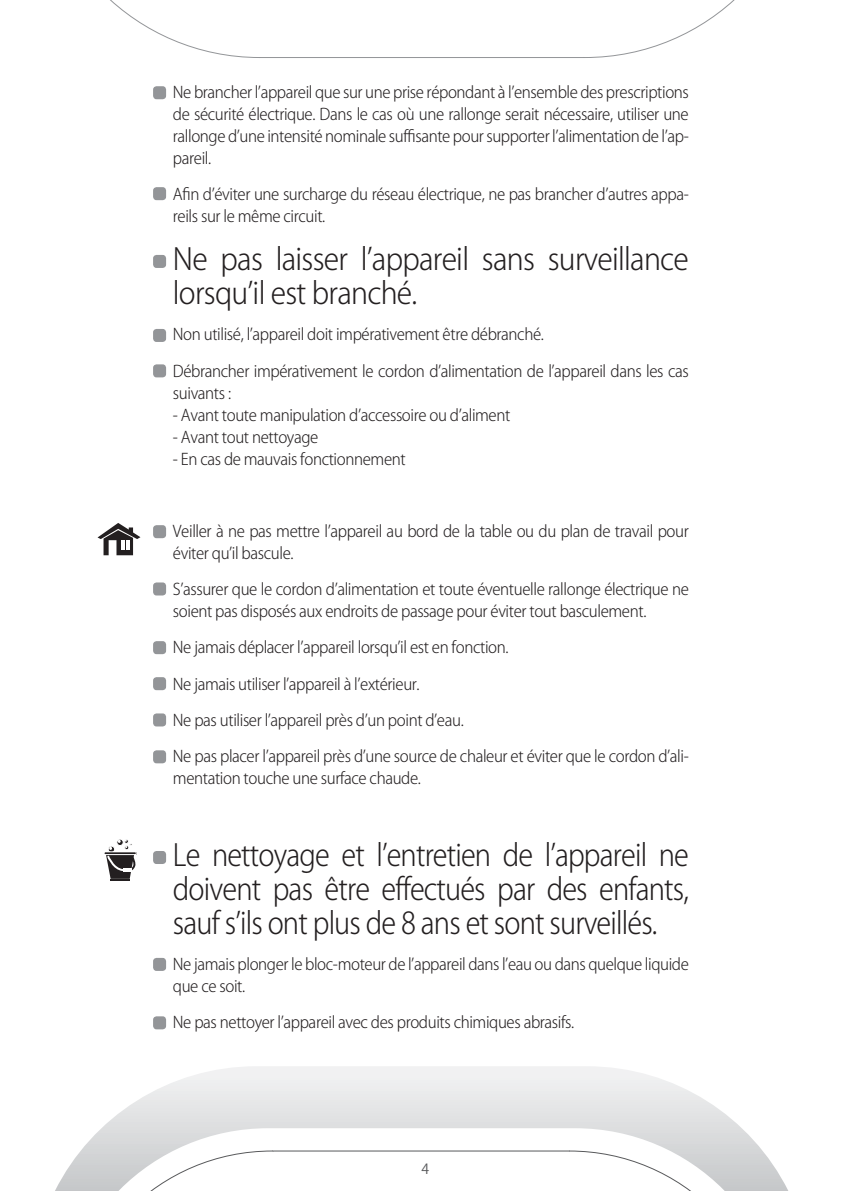
<style>
.page{position:relative;width:842px;height:1191px;background:#fff}
.page>*{position:absolute;margin:0;border:0;box-sizing:border-box;transform-origin:0 0}
.t1{font:30px/34px "Koz Go Std Light 90 pv RKSJ H";letter-spacing:-.025em;color:#231f20;text-align:justify;scale:.91 1}
.t2{font:30px/34px "Koz Go Std Light 90 pv RKSJ H";letter-spacing:-.025em;color:#231f20;scale:.95 1}
.t3{font:16px/22px "Koz Go Std Light 90 pv RKSJ H";letter-spacing:-.025em;color:#231f20;scale:.95 1}
.t4{font:14px "Koz Go Std Regular 90 pv RKSJ H";color:#58595b}
</style>
<div class="page">
<svg style="left:110px;top:0;width:625px;height:58px"></svg>
<svg style="left:55px;top:1066px;width:733px;height:125px"></svg>
<svg style="left:58px;top:1128px;width:727px;height:63px"></svg>
<svg style="left:68px;top:1150px;width:705px;height:41px"></svg>
<div style="left:153px;top:86px;width:13px;height:13px;background:#939598;border-radius:3px"></div>
<div style="left:153px;top:187px;width:13px;height:13px;background:#939598;border-radius:3px"></div>
<div style="left:153px;top:255px;width:13px;height:13px;background:#939598;border-radius:3px"></div>
<div style="left:153px;top:329px;width:13px;height:13px;background:#939598;border-radius:3px"></div>
<div style="left:153px;top:364px;width:13px;height:13px;background:#939598;border-radius:3px"></div>
<div style="left:153px;top:525px;width:13px;height:13px;background:#939598;border-radius:3px"></div>
<div style="left:153px;top:677px;width:13px;height:13px;background:#939598;border-radius:3px"></div>
<div style="left:153px;top:641px;width:13px;height:13px;background:#939598;border-radius:3px"></div>
<div style="left:153px;top:582px;width:13px;height:13px;background:#939598;border-radius:3px"></div>
<div style="left:153px;top:713px;width:13px;height:13px;background:#939598;border-radius:3px"></div>
<div style="left:153px;top:750px;width:13px;height:13px;background:#939598;border-radius:3px"></div>
<div style="left:153px;top:851px;width:13px;height:13px;background:#939598;border-radius:3px"></div>
<div style="left:153px;top:1016px;width:13px;height:13px;background:#939598;border-radius:3px"></div>
<div style="left:153px;top:958px;width:13px;height:13px;background:#939598;border-radius:3px"></div>
<svg style="left:98px;top:523px;width:42px;height:32px"></svg>
<hr style="left:121px;top:540px;width:4px;height:10px;background:#fff">
<hr style="left:126px;top:540px;width:4px;height:10px;background:#fff">
<div style="left:104px;top:851px;width:33px;height:4px;border:1px solid #fff"></div>
<svg style="left:106px;top:839px;width:31px;height:42px"></svg>
<p class="t3" style="left:173px;top:83px;width:545px;text-align:justify">Ne brancher lʼappareil que sur une prise répondant à lʼensemble des prescriptions de sécurité électrique. Dans le cas où une rallonge serait nécessaire, utiliser une rallonge dʼune intensité nominale suffisante pour supporter lʼalimentation de lʼap&shy;pareil.</p>
<p class="t3" style="left:173px;top:185px;width:545px">Afin dʼéviter une surcharge du réseau électrique, ne pas brancher dʼautres appa&shy;reils sur le même circuit.</p>
<h1 class="t2" style="left:173px;top:246px;width:545px">Ne pas laisser lʼappareil sans surveillance lorsquʼil est branché.</h1>
<p class="t3" style="left:173px;top:325px;width:392px">Non utilisé, lʼappareil doit impérativement être débranché.</p>
<p class="t3" style="left:173px;top:362px;width:545px">Débrancher impérativement le cordon dʼalimentation de lʼappareil dans les cas suivants :</p>
<p class="t3" style="left:173px;top:406px;width:357px">- Avant toute manipulation dʼaccessoire ou dʼaliment</p>
<p class="t3" style="left:173px;top:428px;width:155px">- Avant tout nettoyage</p>
<p class="t3" style="left:173px;top:450px;width:247px">- En cas de mauvais fonctionnement</p>
<p class="t3" style="left:173px;top:522px;width:545px">Veiller à ne pas mettre lʼappareil au bord de la table ou du plan de travail pour éviter quʼil bascule.</p>
<p class="t3" style="left:173px;top:580px;width:545px">Sʼassurer que le cordon dʼalimentation et toute éventuelle rallonge électrique ne soient pas disposés aux endroits de passage pour éviter tout basculement.</p>
<p class="t3" style="left:173px;top:638px;width:355px">Ne jamais déplacer lʼappareil lorsquʼil est en fonction.</p>
<p class="t3" style="left:173px;top:675px;width:261px">Ne jamais utiliser lʼappareil à lʼextérieur.</p>
<p class="t3" style="left:173px;top:711px;width:308px">Ne pas utiliser lʼappareil près dʼun point dʼeau.</p>
<p class="t3" style="left:173px;top:747px;width:545px">Ne pas placer lʼappareil près dʼune source de chaleur et éviter que le cordon dʼali&shy;mentation touche une surface chaude.</p>
<h1 class="t1" style="left:173px;top:841px;width:568px">Le nettoyage et lʼentretien de lʼappareil ne doivent pas être effectués par des enfants, sauf sʼils ont plus de 8 ans et sont surveillés.</h1>
<p class="t3" style="left:173px;top:955px;width:545px">Ne jamais plonger le bloc-moteur de lʼappareil dans lʼeau ou dans quelque liquide que ce soit.</p>
<p class="t3" style="left:173px;top:1013px;width:424px">Ne pas nettoyer lʼappareil avec des produits chimiques abrasifs.</p>
<p class="t4" style="left:421px;top:1163px;width:9px">4</p>
</div>
